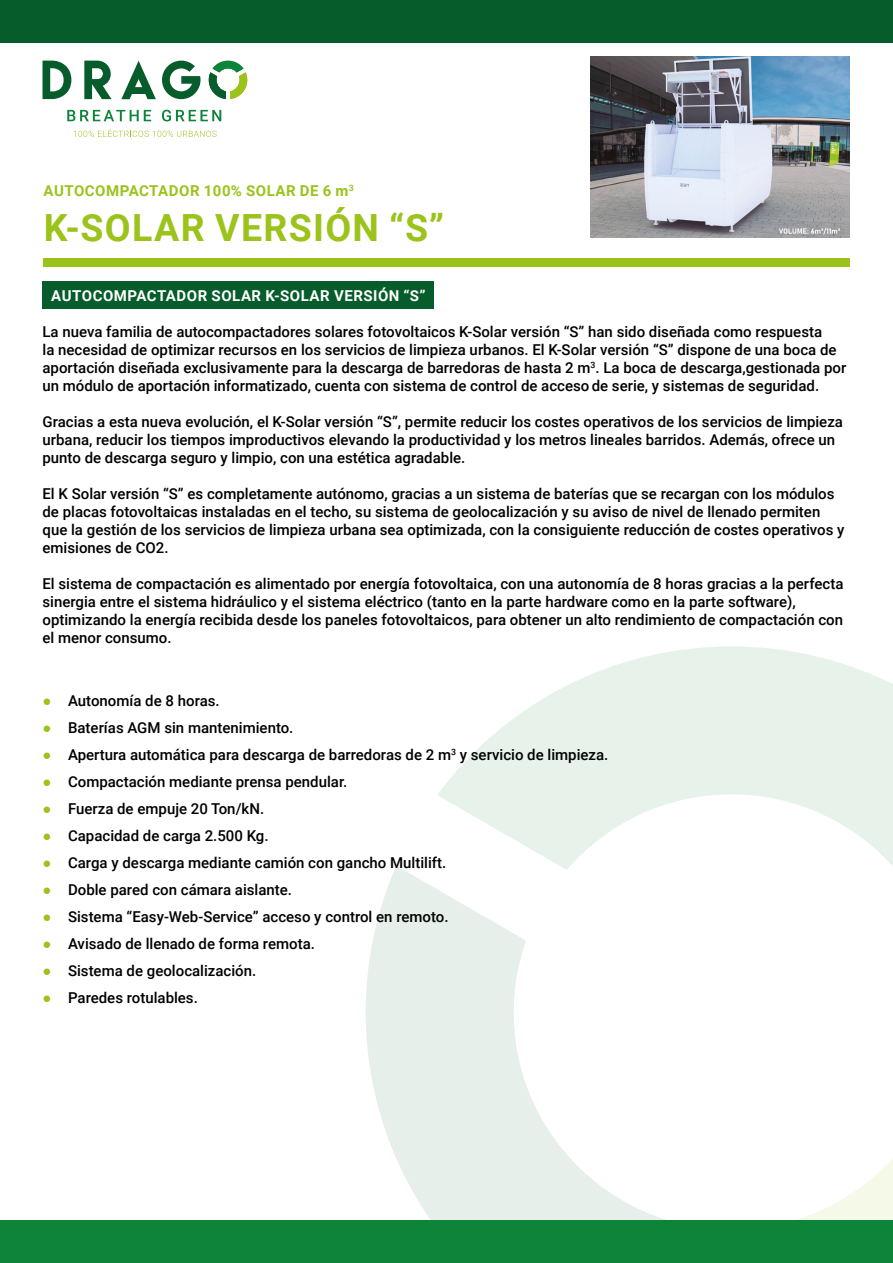
<style>
.page{position:relative;width:893px;height:1263px;background:#fff}
.page>*{position:absolute;margin:0;border:0;box-sizing:border-box;transform-origin:0 0}
.t1{font:700 37.5px "Roboto";letter-spacing:.035em;color:#9bc31c}
.t2{font:500 15px/18px "Roboto";color:#000}
.t3{font:700 15px "Roboto";letter-spacing:.035em;color:#fff}
.t4{font:700 15px "Roboto";letter-spacing:.035em;color:#9bc31c}
.s1{font-family:"Arial";font-weight:400;color:#9bc31c}
</style>
<div class="page">
<svg style="left:437px;top:646px;width:456px;height:220px;fill:#e7f2eb"></svg>
<svg style="left:797px;top:1158px;width:96px;height:62px"></svg>
<svg style="left:366px;top:866px;width:300px;height:354px"></svg>
<div style="left:0;top:0;width:893px;height:43px;background:#065c2b"></div>
<div style="left:0;top:1220px;width:893px;height:43px;background:#0e833a"></div>
<svg style="left:43px;top:61px;width:28px;height:38px"></svg>
<svg style="left:84px;top:61px;width:28px;height:38px"></svg>
<svg style="left:121px;top:61px;width:35px;height:38px"></svg>
<svg style="left:162px;top:61px;width:39px;height:38px"></svg>
<svg style="left:67px;top:110px;width:84px;height:11px"></svg>
<svg style="left:162px;top:110px;width:59px;height:11px"></svg>
<svg style="left:74px;top:129px;width:143px;height:8px"></svg>
<div style="left:43px;top:258px;width:807px;height:8px;background:#9bc31c"></div>
<svg style="left:209px;top:61px;width:38px;height:38px"></svg>
<div style="left:43px;top:281px;width:391px;height:28px;background:#065c2b"></div>
<img style="left:590px;top:56px;width:260px;height:181px">
<p class="t4" style="left:44px;top:180px;width:312px">AUTOCOMPACTADOR 100% SOLAR DE 6 m<sup>3</sup></p>
<h1 class="t1" style="left:44px;top:201px;width:402px">K-SOLAR VERSIÓN “S”</h1>
<p class="t3" style="left:51px;top:285px;width:376px">AUTOCOMPACTADOR SOLAR K-SOLAR VERSIÓN “S”</p>
<p class="t2" style="left:43px;top:322px;width:805px">La nueva familia de autocompactadores solares fotovoltaicos K-Solar versión “S” han sido diseñada como respuesta<br>la necesidad de optimizar recursos en los servicios de limpieza urbanos. El K-Solar versión “S” dispone de una boca de aportación diseñada exclusivamente para la descarga de barredoras de hasta 2 m<sup>3</sup>. La boca de descarga,gestionada por un módulo de aportación informatizado, cuenta con sistema de control de acceso de serie, y sistemas de seguridad.</p>
<p class="t2" style="left:43px;top:412px;width:802px">Gracias a esta nueva evolución, el K-Solar versión “S”, permite reducir los costes operativos de los servicios de limpieza urbana, reducir los tiempos improductivos elevando la productividad y los metros lineales barridos. Además, ofrece un punto de descarga seguro y limpio, con una estética agradable.</p>
<p class="t2" style="left:43px;top:484px;width:803px">El K Solar versión “S” es completamente autónomo, gracias a un sistema de baterías que se recargan con los módulos de placas fotovoltaicas instaladas en el techo, su sistema de geolocalización y su aviso de nivel de llenado permiten que la gestión de los servicios de limpieza urbana sea optimizada, con la consiguiente reducción de costes operativos y emisiones de CO2.</p>
<p class="t2" style="left:43px;top:574px;width:802px">El sistema de compactación es alimentado por energía fotovoltaica, con una autonomía de 8 horas gracias a la perfecta sinergia entre el sistema hidráulico y el sistema eléctrico (tanto en la parte hardware como en la parte software), optimizando la energía recibida desde los paneles fotovoltaicos, para obtener un alto rendimiento de compactación con el menor consumo.</p>
<p class="t2" style="left:43px;top:691px;width:179px"><span class="s1">●</span> Autonomía de 8 horas.</p>
<p class="t2" style="left:43px;top:718px;width:252px"><span class="s1">●</span> Baterías AGM sin mantenimiento.</p>
<p class="t2" style="left:43px;top:745px;width:567px"><span class="s1">●</span> Apertura automática para descarga de barredoras de 2 m<sup>3</sup> y servicio de limpieza.</p>
<p class="t2" style="left:43px;top:772px;width:306px"><span class="s1">●</span> Compactación mediante prensa pendular.</p>
<p class="t2" style="left:43px;top:799px;width:223px"><span class="s1">●</span> Fuerza de empuje 20 Ton/kN.</p>
<p class="t2" style="left:43px;top:826px;width:228px"><span class="s1">●</span> Capacidad de carga 2.500 Kg.</p>
<p class="t2" style="left:43px;top:853px;width:405px"><span class="s1">●</span> Carga y descarga mediante camión con gancho Multilift.</p>
<p class="t2" style="left:43px;top:880px;width:251px"><span class="s1">●</span> Doble pared con cámara aislante.</p>
<p class="t2" style="left:43px;top:907px;width:408px"><span class="s1">●</span> Sistema “Easy-Web-Service” acceso y control en remoto.</p>
<p class="t2" style="left:43px;top:934px;width:274px"><span class="s1">●</span> Avisado de llenado de forma remota.</p>
<p class="t2" style="left:43px;top:961px;width:215px"><span class="s1">●</span> Sistema de geolocalización.</p>
<p class="t2" style="left:43px;top:988px;width:157px"><span class="s1">●</span> Paredes rotulables.</p>
</div>
